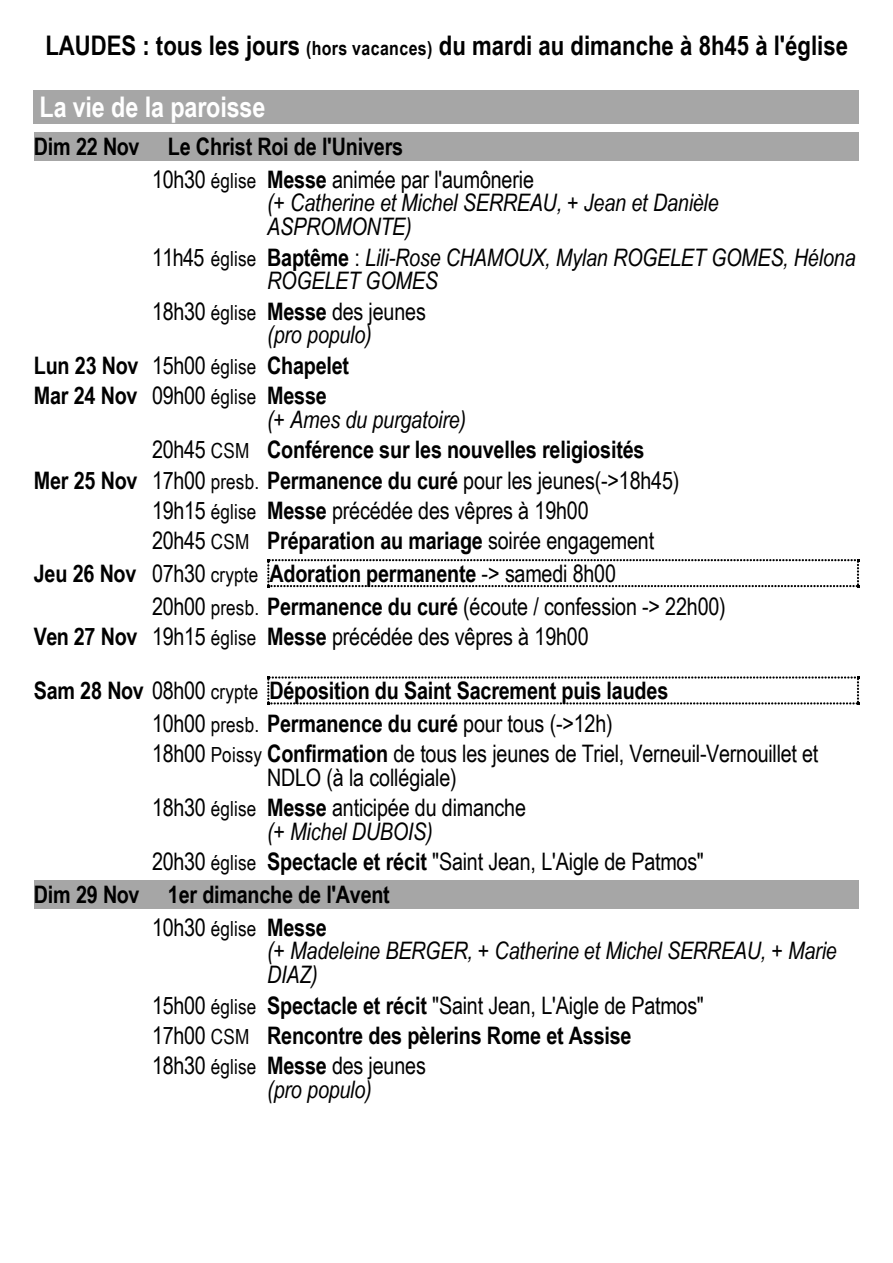
<style>
.page{position:relative;width:893px;height:1263px;background:#fff}
.page>*{position:absolute;margin:0;border:0;box-sizing:border-box;transform-origin:0 0}
.t1{font:700 28.5px "Arial Narrow";letter-spacing:-.005em;color:#fff}
.t2{font:700 27px "Arial Narrow";color:#000}
.t3{font:24.15px/31.5px "Arial Narrow";letter-spacing:-.01em;color:#000}
.t4{font:700 24.15px/30.3px "Arial Narrow";letter-spacing:-.01em;color:#000}
.t5{font:italic 24.15px/23.4px "Arial Narrow";letter-spacing:-.01em;color:#000}
.t6{font:20.85px "Arial Narrow";letter-spacing:.01em;color:#000}
.s1{font-size:19.5px}
.s2{font-weight:400}
.s3{font-weight:400;font-size:20.85px}
.s4{font-style:normal}
.s5{font-style:normal;font-size:20.85px}
.s6{font-weight:700;font-style:normal}
.s7{font-size:20.85px}
.s8{font-weight:700}
.s9{font-style:italic}
.s10{font-size:24.15px}
.s11{font-weight:700;font-size:24.15px}
</style>
<div class="page">
<div style="left:34px;top:90px;width:825px;height:33px;background:#a6a6a6"></div>
<div style="left:34px;top:132px;width:112px;height:29px;background:#a6a6a6"></div>
<div style="left:146px;top:132px;width:713px;height:29px;background:#a6a6a6"></div>
<svg style="left:267px;top:559px;width:592px;height:28px"></svg>
<svg style="left:267px;top:676px;width:592px;height:29px"></svg>
<div style="left:34px;top:880px;width:112px;height:29px;background:#a6a6a6"></div>
<div style="left:146px;top:880px;width:713px;height:29px;background:#a6a6a6"></div>
<p class="t2" style="left:45px;top:36px;width:804px">LAUDES : tous les jours <span class="s1">(hors vacances)</span> du mardi au dimanche à 8h45 à l'église</p>
<p class="t1" style="left:40px;top:97px;width:227px">La vie de la paroisse</p>
<p class="t4" style="left:152px;top:133px;width:383px;line-height:32.7px;text-indent:-118px">Dim 22 Nov Le Christ Roi de l'Univers<br><span class="s2">10h30</span> <span class="s3">église</span> Messe <span class="s2">animée par l'aumônerie</span></p>
<p class="t5" style="left:267px;top:193px;width:453px">(+ Catherine et Michel SERREAU, + Jean et Danièle<br>ASPROMONTE)</p>
<p class="t5" style="left:267px;top:248px;width:590px;text-indent:-115px"><span class="s4">11h45</span> <span class="s5">église</span> <span class="s6">Baptême</span> <span class="s4">:</span> Lili-Rose CHAMOUX, Mylan ROGELET GOMES, Hélona<br>ROGELET GOMES</p>
<p class="t3" style="left:267px;top:302px;width:160px;line-height:23.1px;text-indent:-115px">18h30 <span class="s7">église</span> <span class="s8">Messe</span> des jeunes <span class="s9">(pro populo)</span></p>
<p class="t4" style="left:34px;top:353px;width:317px">Lun 23 Nov <span class="s2">15h00</span> <span class="s3">église</span> Chapelet<br>Mar 24 Nov <span class="s2">09h00</span> <span class="s3">église</span> Messe</p>
<p class="t5" style="left:267px;top:410px;width:200px">(+ Ames du purgatoire)</p>
<p class="t4" style="left:152px;top:437px;width:494px"><span class="s2">20h45</span> <span class="s3">CSM</span> Conférence sur les nouvelles religiosités</p>
<p class="t3" style="left:34px;top:467px;width:647px"><span class="s8">Mer 25 Nov</span> 17h00 <span class="s7">presb.</span> <span class="s8">Permanence du curé</span> pour les jeunes(-&gt;18h45)</p>
<p class="t3" style="left:152px;top:497px;width:438px">19h15 <span class="s7">église</span> <span class="s8">Messe</span> précédée des vêpres à 19h00</p>
<p class="t3" style="left:152px;top:527px;width:503px">20h45 <span class="s7">CSM</span> <span class="s8">Préparation au mariage</span> soirée engagement</p>
<p class="t4" style="left:34px;top:561px;width:583px">Jeu 26 Nov <span class="s2">07h30</span> <span class="s3">crypte</span> Adoration permanente <span class="s2">-&gt; samedi 8h00</span></p>
<p class="t3" style="left:152px;top:593px;width:575px">20h00 <span class="s7">presb.</span> <span class="s8">Permanence du curé</span> (écoute / confession -&gt; 22h00)</p>
<p class="t3" style="left:34px;top:623px;width:556px"><span class="s8">Ven 27 Nov</span> 19h15 <span class="s7">église</span> <span class="s8">Messe</span> précédée des vêpres à 19h00</p>
<p class="t3" style="left:152px;top:677px;width:668px;text-indent:-118px"><span class="s8">Sam 28 Nov</span> 08h00 <span class="s7">crypte</span> <span class="s8">Déposition du Saint Sacrement puis laudes<br></span>10h00 <span class="s7">presb.</span> <span class="s8">Permanence du curé</span> pour tous (-&gt;12h)<br>18h00 <span class="s7">Poissy</span> <span class="s8">Confirmation</span> de tous les jeunes de Triel, Verneuil-Vernouillet et</p>
<p class="t3" style="left:152px;top:764px;width:375px;line-height:30.6px;text-indent:115px">NDLO (à la collégiale)<br>18h30 <span class="s7">église</span> <span class="s8">Messe</span> anticipée du dimanche</p>
<p class="t5" style="left:267px;top:822px;width:167px">(+ Michel DUBOIS)</p>
<p class="t3" style="left:152px;top:848px;width:553px">20h30 <span class="s7">église</span> <span class="s8">Spectacle et récit</span> "Saint Jean, L'Aigle de Patmos"</p>
<p class="t4" style="left:34px;top:882px;width:357px">Dim 29 Nov 1er dimanche de l'Avent</p>
<p class="t6" style="left:152px;top:921px;width:176px"><span class="s10">10h30</span> église <span class="s11">Messe</span></p>
<p class="t5" style="left:267px;top:941px;width:571px">(+ Madeleine BERGER, + Catherine et Michel SERREAU, + Marie<br>DIAZ)</p>
<p class="t4" style="left:152px;top:992px;width:553px"><span class="s2">15h00</span> <span class="s3">église</span> Spectacle et récit <span class="s2">"Saint Jean, L'Aigle de Patmos"<br>17h00</span> <span class="s3">CSM</span> Rencontre des pèlerins Rome et Assise<br><span class="s2">18h30</span> <span class="s3">église</span> Messe <span class="s2">des jeunes</span></p>
<p class="t5" style="left:267px;top:1080px;width:106px">(pro populo)</p>
</div>
